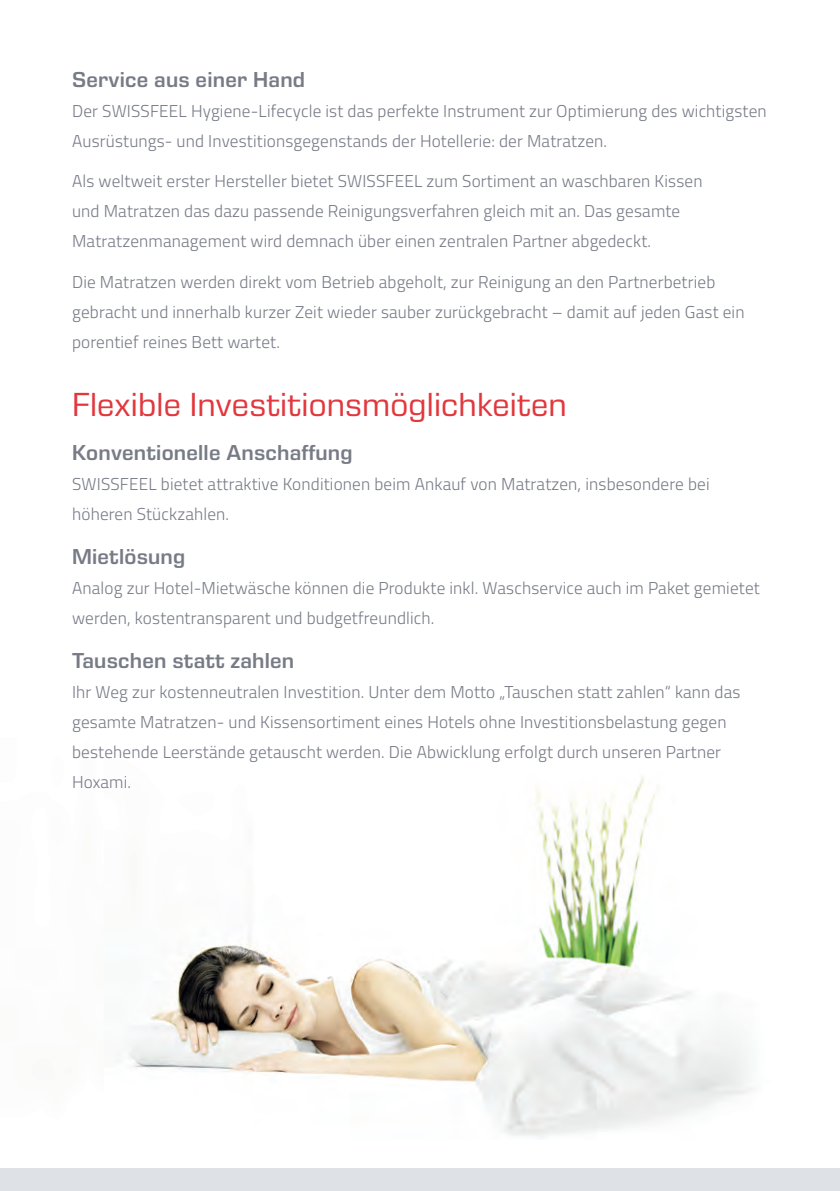
<style>
.page{position:relative;width:840px;height:1191px;background:#fff}
.page>*{position:absolute;margin:0;border:0;box-sizing:border-box;transform-origin:0 0}
.t1{font:34px "Eurostile Next LT Pro";letter-spacing:.005em;color:#e1373d}
.t2{font:600 22px "Eurostile Next LT Pro";letter-spacing:.01em;color:#777b86}
.t3{font:300 17.2px/30px "Titillium Web";letter-spacing:.01em;color:#777b86}
</style>
<div class="page">
<img style="left:128px;top:776px;width:625px;height:362px">
<div style="left:0;top:1168px;width:839px;height:23px;background:#dee1e6"></div>
<p class="t2" style="left:72px;top:68px;width:234px">Service aus einer Hand</p>
<p class="t3" style="left:72px;top:96px;width:695px">Der SWISSFEEL Hygiene-Lifecycle ist das perfekte Instrument zur Optimierung des wichtigsten<br>Ausrüstungs- und Investitionsgegenstands der Hotellerie: der Matratzen.</p>
<p class="t3" style="left:72px;top:166px;width:631px">Als weltweit erster Hersteller bietet SWISSFEEL zum Sortiment an waschbaren Kissen und Matratzen das dazu passende Reinigungsverfahren gleich mit an. Das gesamte<br>Matratzenmanagement wird demnach über einen zentralen Partner abgedeckt.</p>
<p class="t3" style="left:72px;top:266px;width:673px">Die Matratzen werden direkt vom Betrieb abgeholt, zur Reinigung an den Partnerbetrieb gebracht und innerhalb kurzer Zeit wieder sauber zurückgebracht – damit auf jeden Gast ein porentief reines Bett wartet.</p>
<h1 class="t1" style="left:72px;top:385px;width:496px">Flexible Investitionsmöglichkeiten</h1>
<p class="t2" style="left:72px;top:440px;width:282px">Konventionelle Anschaffung</p>
<p class="t3" style="left:72px;top:468px;width:638px">SWISSFEEL bietet attraktive Konditionen beim Ankauf von Matratzen, insbesondere bei höheren Stückzahlen.</p>
<p class="t2" style="left:72px;top:544px;width:115px">Mietlösung</p>
<p class="t3" style="left:72px;top:572px;width:688px">Analog zur Hotel-Mietwäsche können die Produkte inkl. Waschservice auch im Paket gemietet werden, kostentransparent und budgetfreundlich.</p>
<p class="t2" style="left:72px;top:648px;width:223px">Tauschen statt zahlen</p>
<p class="t3" style="left:72px;top:676px;width:669px">Ihr Weg zur kostenneutralen Investition. Unter dem Motto „Tauschen statt zahlen“ kann das gesamte Matratzen- und Kissensortiment eines Hotels ohne Investitionsbelastung gegen bestehende Leerstände getauscht werden. Die Abwicklung erfolgt durch unseren Partner Hoxami.</p>
</div>
